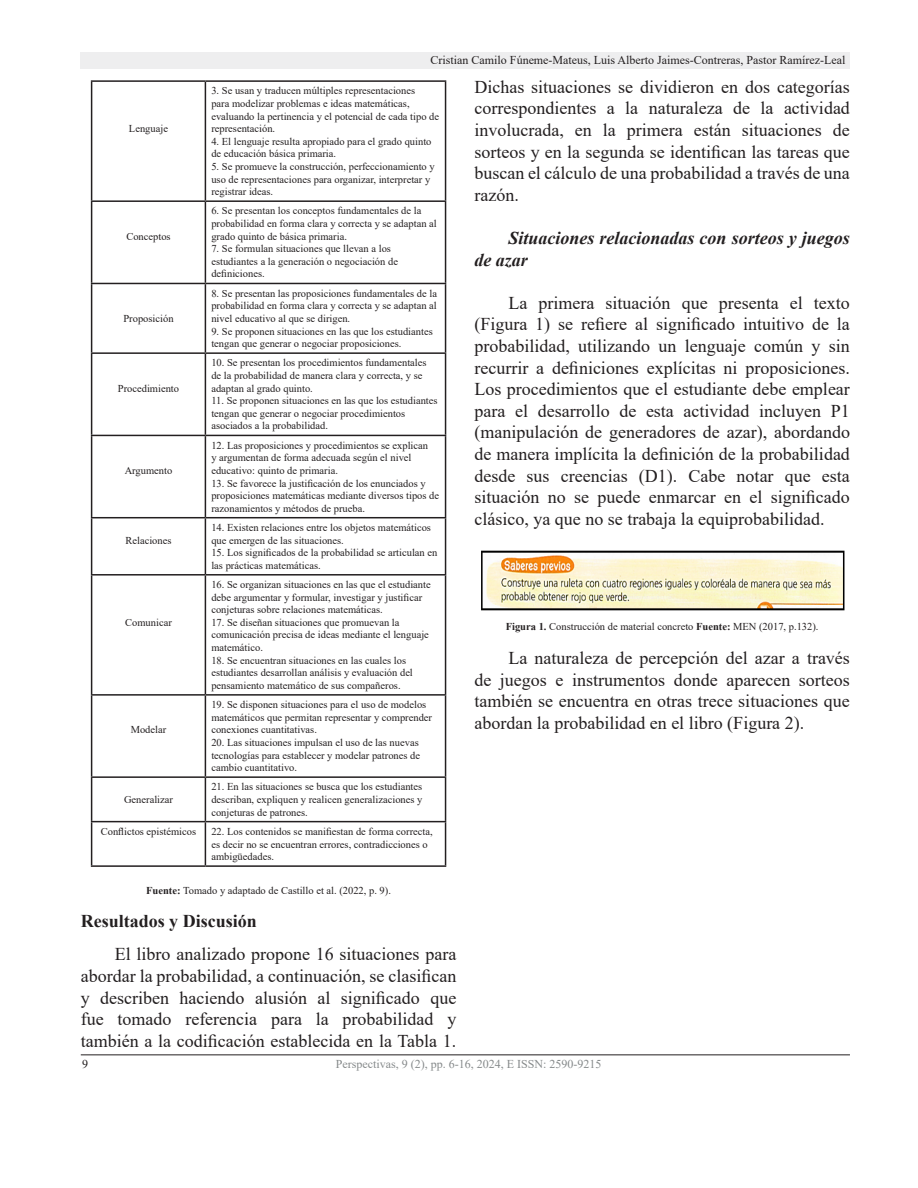
<style>
.page{position:relative;width:918px;height:1188px;background:#fff}
.page>*{position:absolute;margin:0;border:0;box-sizing:border-box;transform-origin:0 0}
.Cuerpo_de_texto{font:18px/21.6px "Times New Roman";color:#231f20;text-align:justify}
.Cuerpo_de_texto-2{font:italic 700 18px/21.6px "Times New Roman";color:#231f20}
.t1{font:700 18px "Times New Roman";color:#231f20}
.t2{font:12px "Times New Roman";color:#231f20}
.t3{font:12px "Times New Roman";color:#868a8b}
.Título_1{font:10.5px/12.6px "Times New Roman";color:#231f20}
.s1{font-weight:700}
</style>
<div class="page">
<div style="left:81px;top:52px;width:769px;height:17px;background:#eeeeef"></div>
<hr style="left:81px;top:1054px;width:769px;height:1px;background:#231f20">
<hr style="left:91px;top:80px;width:114px;height:2px;background:#231f20">
<hr style="left:91px;top:82px;width:1px;height:118px;background:#231f20">
<hr style="left:205px;top:80px;width:241px;height:2px;background:#231f20">
<hr style="left:205px;top:82px;width:1px;height:118px;background:#231f20">
<hr style="left:445px;top:82px;width:1px;height:118px;background:#231f20">
<hr style="left:91px;top:200px;width:114px;height:2px;background:#231f20">
<hr style="left:91px;top:202px;width:1px;height:81px;background:#231f20">
<hr style="left:205px;top:200px;width:241px;height:2px;background:#231f20">
<hr style="left:205px;top:202px;width:1px;height:81px;background:#231f20">
<hr style="left:445px;top:202px;width:1px;height:81px;background:#231f20">
<hr style="left:91px;top:283px;width:114px;height:1px;background:#231f20">
<hr style="left:91px;top:284px;width:1px;height:68px;background:#231f20">
<hr style="left:205px;top:283px;width:241px;height:1px;background:#231f20">
<hr style="left:205px;top:284px;width:1px;height:68px;background:#231f20">
<hr style="left:445px;top:284px;width:1px;height:68px;background:#231f20">
<hr style="left:91px;top:352px;width:114px;height:2px;background:#231f20">
<hr style="left:91px;top:354px;width:1px;height:81px;background:#231f20">
<hr style="left:205px;top:352px;width:241px;height:2px;background:#231f20">
<hr style="left:205px;top:354px;width:1px;height:81px;background:#231f20">
<hr style="left:445px;top:354px;width:1px;height:81px;background:#231f20">
<hr style="left:91px;top:435px;width:114px;height:1px;background:#231f20">
<hr style="left:91px;top:436px;width:1px;height:81px;background:#231f20">
<hr style="left:205px;top:435px;width:241px;height:1px;background:#231f20">
<hr style="left:205px;top:436px;width:1px;height:81px;background:#231f20">
<hr style="left:445px;top:436px;width:1px;height:81px;background:#231f20">
<hr style="left:91px;top:517px;width:114px;height:1px;background:#231f20">
<hr style="left:91px;top:518px;width:1px;height:56px;background:#231f20">
<hr style="left:205px;top:517px;width:241px;height:1px;background:#231f20">
<hr style="left:205px;top:518px;width:1px;height:56px;background:#231f20">
<hr style="left:445px;top:518px;width:1px;height:56px;background:#231f20">
<hr style="left:91px;top:574px;width:114px;height:2px;background:#231f20">
<hr style="left:91px;top:576px;width:1px;height:118px;background:#231f20">
<hr style="left:205px;top:574px;width:241px;height:2px;background:#231f20">
<hr style="left:205px;top:576px;width:1px;height:118px;background:#231f20">
<hr style="left:445px;top:576px;width:1px;height:118px;background:#231f20">
<hr style="left:91px;top:694px;width:114px;height:2px;background:#231f20">
<hr style="left:91px;top:696px;width:1px;height:80px;background:#231f20">
<hr style="left:205px;top:694px;width:241px;height:2px;background:#231f20">
<hr style="left:205px;top:696px;width:1px;height:80px;background:#231f20">
<hr style="left:445px;top:696px;width:1px;height:80px;background:#231f20">
<hr style="left:91px;top:776px;width:114px;height:2px;background:#231f20">
<hr style="left:91px;top:778px;width:1px;height:43px;background:#231f20">
<hr style="left:205px;top:776px;width:241px;height:2px;background:#231f20">
<hr style="left:205px;top:778px;width:1px;height:43px;background:#231f20">
<hr style="left:445px;top:778px;width:1px;height:43px;background:#231f20">
<hr style="left:91px;top:821px;width:114px;height:1px;background:#231f20">
<hr style="left:91px;top:822px;width:1px;height:43px;background:#231f20">
<hr style="left:205px;top:821px;width:241px;height:1px;background:#231f20">
<hr style="left:205px;top:822px;width:1px;height:43px;background:#231f20">
<hr style="left:445px;top:822px;width:1px;height:43px;background:#231f20">
<hr style="left:91px;top:865px;width:114px;height:2px;background:#231f20">
<hr style="left:205px;top:865px;width:241px;height:2px;background:#231f20">
<img style="left:481px;top:550px;width:364px;height:60px">
<p class="Título_1" style="left:129px;top:122px;width:41px">Lenguaje</p>
<p class="Título_1" style="left:126px;top:230px;width:46px">Conceptos</p>
<p class="Título_1" style="left:123px;top:312px;width:52px">Proposición</p>
<p class="Título_1" style="left:118px;top:381px;width:63px">Procedimiento</p>
<p class="Título_1" style="left:125px;top:464px;width:49px">Argumento</p>
<p class="Título_1" style="left:125px;top:533px;width:48px">Relaciones</p>
<p class="Título_1" style="left:125px;top:616px;width:48px">Comunicar</p>
<p class="Título_1" style="left:131px;top:723px;width:37px">Modelar</p>
<p class="Título_1" style="left:124px;top:793px;width:50px">Generalizar</p>
<p class="t2" style="left:431px;top:51px;width:416px">Cristian Camilo Fúneme-Mateus, Luis Alberto Jaimes-Contreras, Pastor Ramírez-Leal</p>
<p class="Título_1" style="left:211px;top:84px;width:229px">3. Se usan y traducen múltiples representaciones<br>para modelizar problemas e ideas matemáticas, evaluando la pertinencia y el potencial de cada tipo de representación.</p>
<p class="Título_1" style="left:211px;top:135px;width:222px">4. El lenguaje resulta apropiado para el grado quinto de educación básica primaria.</p>
<p class="Título_1" style="left:211px;top:160px;width:225px">5. Se promueve la construcción, perfeccionamiento y uso de representaciones para organizar, interpretar y registrar ideas.</p>
<p class="Título_1" style="left:211px;top:204px;width:227px">6. Se presentan los conceptos fundamentales de la probabilidad en forma clara y correcta y se adaptan al grado quinto de básica primaria.</p>
<p class="Título_1" style="left:211px;top:242px;width:188px">7. Se formulan situaciones que llevan a los estudiantes a la generación o negociación de definiciones.</p>
<p class="Título_1" style="left:211px;top:287px;width:227px;text-align:justify">8. Se presentan las proposiciones fundamentales de la probabilidad en forma clara y correcta y se adaptan al nivel educativo al que se dirigen.</p>
<p class="Título_1" style="left:211px;top:324px;width:223px">9. Se proponen situaciones en las que los estudiantes tengan que generar o negociar proposiciones.</p>
<p class="Título_1" style="left:211px;top:356px;width:217px">10. Se presentan los procedimientos fundamentales de la probabilidad de manera clara y correcta, y se adaptan al grado quinto.</p>
<p class="Título_1" style="left:211px;top:394px;width:228px">11. Se proponen situaciones en las que los estudiantes tengan que generar o negociar procedimientos asociados a la probabilidad.</p>
<p class="Título_1" style="left:211px;top:439px;width:218px">12. Las proposiciones y procedimientos se explican y argumentan de forma adecuada según el nivel educativo: quinto de primaria.</p>
<p class="Título_1" style="left:211px;top:476px;width:229px">13. Se favorece la justificación de los enunciados y proposiciones matemáticas mediante diversos tipos de razonamientos y métodos de prueba.</p>
<p class="Título_1" style="left:211px;top:521px;width:221px">14. Existen relaciones entre los objetos matemáticos que emergen de las situaciones.</p>
<p class="Título_1" style="left:211px;top:546px;width:228px">15. Los significados de la probabilidad se articulan en las prácticas matemáticas.</p>
<p class="Título_1" style="left:211px;top:578px;width:221px">16. Se organizan situaciones en las que el estudiante debe argumentar y formular, investigar y justificar conjeturas sobre relaciones matemáticas.</p>
<p class="Título_1" style="left:211px;top:616px;width:219px">17. Se diseñan situaciones que promuevan la comunicación precisa de ideas mediante el lenguaje matemático.</p>
<p class="Título_1" style="left:211px;top:654px;width:203px">18. Se encuentran situaciones en las cuales los estudiantes desarrollan análisis y evaluación del pensamiento matemático de sus compañeros.</p>
<p class="Título_1" style="left:211px;top:698px;width:222px">19. Se disponen situaciones para el uso de modelos matemáticos que permitan representar y comprender conexiones cuantitativas.</p>
<p class="Título_1" style="left:211px;top:736px;width:210px">20. Las situaciones impulsan el uso de las nuevas tecnologías para establecer y modelar patrones de cambio cuantitativo.</p>
<p class="Título_1" style="left:211px;top:780px;width:213px;text-align:justify">21. En las situaciones se busca que los estudiantes describan, expliquen y realicen generalizaciones y conjeturas de patrones.</p>
<p class="Cuerpo_de_texto" style="left:474px;top:75px;width:377px">Dichas situaciones se dividieron en dos categorías correspondientes a la naturaleza de la actividad involucrada, en la primera están situaciones de sorteos y en la segunda se identifican las tareas que buscan el cálculo de una probabilidad a través de una razón.</p>
<p class="Cuerpo_de_texto-2" style="left:474px;top:227px;width:377px;text-indent:34px">Situaciones relacionadas con sorteos y juegos de azar</p>
<p class="Cuerpo_de_texto" style="left:474px;top:291px;width:377px;text-indent:34px">La primera situación que presenta el texto (Figura 1) se refiere al significado intuitivo de la probabilidad, utilizando un lenguaje común y sin recurrir a definiciones explícitas ni proposiciones.<br>Los procedimientos que el estudiante debe emplear para el desarrollo de esta actividad incluyen P1 (manipulación de generadores de azar), abordando de manera implícita la definición de la probabilidad desde sus creencias (D1). Cabe notar que esta situación no se puede enmarcar en el significado clásico, ya que no se trabaja la equiprobabilidad.</p>
<p class="Título_1" style="left:506px;top:620px;width:314px"><span class="s1">Figura 1.</span> Construcción de material concreto <span class="s1">Fuente:</span> MEN (2017, p.132).</p>
<p class="Cuerpo_de_texto" style="left:474px;top:647px;width:377px;text-indent:34px">La naturaleza de percepción del azar a través de juegos e instrumentos donde aparecen sorteos también se encuentra en otras trece situaciones que abordan la probabilidad en el libro (Figura 2).</p>
<p class="Título_1" style="left:101px;top:825px;width:97px">Conflictos epistémicos</p>
<p class="Título_1" style="left:211px;top:825px;width:223px">22. Los contenidos se manifiestan de forma correcta, es decir no se encuentran errores, contradicciones o ambigüedades.</p>
<p class="Título_1" style="left:146px;top:884px;width:246px"><span class="s1">Fuente:</span> Tomado y adaptado de Castillo et al. (2022, p. 9).</p>
<p class="t1" style="left:81px;top:908px;width:178px">Resultados y Discusión</p>
<p class="Cuerpo_de_texto" style="left:81px;top:943px;width:377px;text-indent:34px">El libro analizado propone 16 situaciones para abordar la probabilidad, a continuación, se clasifican y describen haciendo alusión al significado que fue tomado referencia para la probabilidad y también a la codificación establecida en la Tabla 1.</p>
<p class="t2" style="left:82px;top:1056px;width:7px">9</p>
<p class="t3" style="left:336px;top:1056px;width:267px">Perspectivas, 9 (2), pp. 6-16, 2024, E ISSN: 2590-9215</p>
</div>
